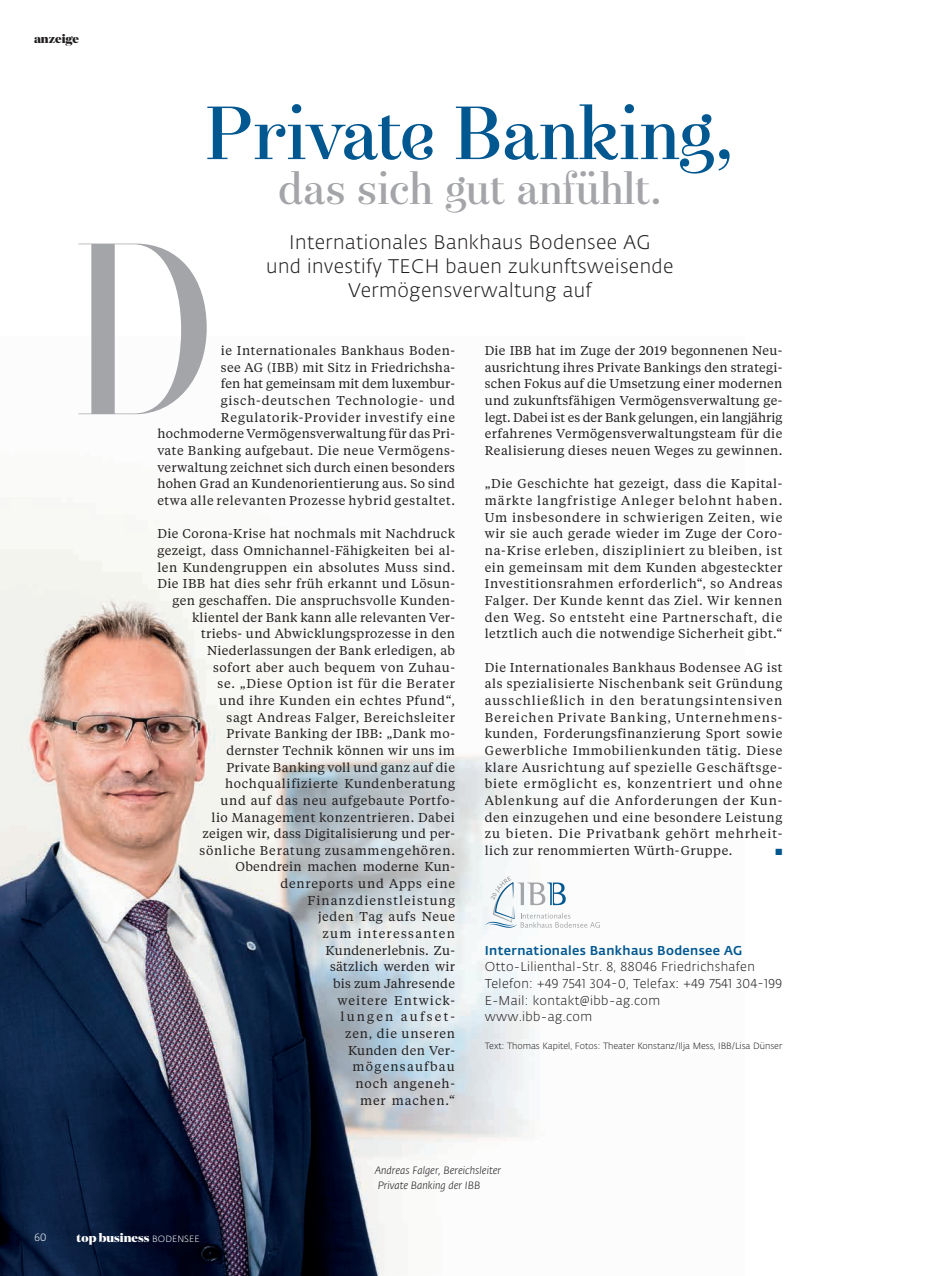
<style>
.page{position:relative;width:927px;height:1276px;background:#fff}
.page>*{position:absolute;margin:0;border:0;box-sizing:border-box;transform-origin:0 0}
.t1{font:500 243.75px "Narziss";color:#a4a5a8;scale:.83 1}
.t2{font:75px "Narziss Text Medium Drops";letter-spacing:-.035em;color:#015891}
.t3{font:45px "Narziss Text Medium Drops";letter-spacing:-.03em;color:#a4a5a8}
.t4{font:300 19.5px/24px "Fedra Sans Alt Std";letter-spacing:.02em;color:#231f20;text-align:center}
.t5{font:12.75px/16.6px "Tiempos Text";letter-spacing:.04em;color:#231f20;text-align:justify}
.t6{font:300 12.75px/16.6px "Fedra Sans Alt Std";letter-spacing:.03em;color:#231f20}
.t7{font:500 12.75px "Fedra Sans Alt Std";letter-spacing:.03em;color:#015891}
.t8{font:800 12px "Domaine Display";color:#fff}
.t9{font:800 12px "Domaine Display";color:#231f20}
.t10{font:italic 300 10.5px/15px "Fedra Sans Alt Std";color:#231f20}
.t11{font:300 10.5px "Fedra Sans Alt Std";color:#fff}
.t12{font:300 9px "Fedra Sans Alt Std";color:#231f20}
.t13{font:9px "Zapf Dingbats ITC";color:#015891}
.s1{font-family:"Fedra Sans Alt Std";font-weight:300;font-size:9px}
</style>
<div class="page">
<img style="left:0;top:498px;width:600px;height:778px">
<svg style="left:485px;top:876px;width:115px;height:51px"></svg>
<p class="t9" style="left:34px;top:31px;width:47px">anzeige</p>
<h2 class="t2" style="left:205px;top:87px;width:531px">Private Banking,</h2>
<h3 class="t3" style="left:277px;top:161px;width:387px">das sich gut anfühlt.</h3>
<h3 class="t4" style="left:266px;top:231px;width:409px">Internationales Bankhaus Bodensee AG<br>und investify TECH bauen zukunftsweisende<br>Vermögensverwaltung auf</h3>
<h1 class="t1" style="left:75px;top:185px;width:168px">D</h1>
<p class="t5" style="left:157px;top:342px;width:299px;text-align:right">ie Internationales Bankhaus Boden-<br>see AG (IBB) mit Sitz in Friedrichsha-<br>fen hat gemeinsam mit dem luxembur&shy;gisch-deutschen Technologie- und Regulatorik-Provider investify eine hochmoderne Vermögensverwaltung für das Pri&shy;vate Banking aufgebaut. Die neue Vermögens&shy;verwaltung zeichnet sich durch einen besonders hohen Grad an Kundenorientierung aus. So sind etwa alle relevanten Prozesse hybrid gestaltet.</p>
<p class="t5" style="left:157px;top:525px;width:299px;text-align:right">Die Corona-Krise hat nochmals mit Nachdruck gezeigt, dass Omnichannel-Fähigkeiten bei al&shy;len Kundengruppen ein absolutes Muss sind.<br>Die IBB hat dies sehr früh erkannt und Lösun&shy;gen geschaffen. Die anspruchsvolle Kunden&shy;klientel der Bank kann alle relevanten Ver&shy;triebs- und Abwicklungsprozesse in den<br>Niederlassungen der Bank erledigen, ab<br>sofort aber auch bequem von Zuhau-<br>se. „Diese Option ist für die Berater<br>und ihre Kunden ein echtes Pfund“,<br>sagt Andreas Falger, Bereichsleiter<br>Private Banking der IBB: „Dank mo-<br>dernster Technik können wir uns im<br>Private Banking voll und ganz auf die hochqualifizierte Kundenberatung<br>und auf das neu aufgebaute Portfo-<br>lio Management konzentrieren. Dabei<br>zeigen wir, dass Digitalisierung und per&shy;sönliche Beratung zusammengehören.<br>Obendrein machen moderne Kun-<br>denreports und Apps eine<br>Finanzdienstleistung<br>jeden Tag aufs Neue<br>zum interessanten<br>Kundenerlebnis. Zu-<br>sätzlich werden wir<br>bis zum Jahresende<br>weitere Entwick-<br>lungen aufset-<br>zen, die unseren<br>Kunden den Ver-<br>mögensaufbau<br>noch angeneh-<br>mer machen.“</p>
<p class="t5" style="left:485px;top:342px;width:299px">Die IBB hat im Zuge der 2019 begonnenen Neu&shy;ausrichtung ihres Private Bankings den strategi&shy;schen Fokus auf die Umsetzung einer modernen und zukunftsfähigen Vermögensverwaltung ge&shy;legt. Dabei ist es der Bank gelungen, ein langjährig erfahrenes Vermögensverwaltungsteam für die Realisierung dieses neuen Weges zu gewinnen.</p>
<p class="t5" style="left:485px;top:475px;width:299px">„Die Geschichte hat gezeigt, dass die Kapital&shy;märkte langfristige Anleger belohnt haben.<br>Um insbesondere in schwierigen Zeiten, wie wir sie auch gerade wieder im Zuge der Coro&shy;na-Krise erleben, diszipliniert zu bleiben, ist ein gemeinsam mit dem Kunden abgesteckter Investitionsrahmen erforderlich“, so Andreas Falger. Der Kunde kennt das Ziel. Wir kennen den Weg. So entsteht eine Partnerschaft, die letztlich auch die notwendige Sicherheit gibt.“</p>
<p class="t5" style="left:485px;top:658px;width:299px">Die Internationales Bankhaus Bodensee AG ist als spezialisierte Nischenbank seit Gründung ausschließlich in den beratungsintensiven Bereichen Private Banking, Unternehmens&shy;kunden, Forderungsfinanzierung Sport sowie Gewerbliche Immobilienkunden tätig. Diese klare Ausrichtung auf spezielle Geschäftsge&shy;biete ermöglicht es, konzentriert und ohne Ablenkung auf die Anforderungen der Kun&shy;den einzugehen und eine besondere Leistung zu bieten. Die Privatbank gehört mehrheit&shy;lich zur renommierten Würth-Gruppe.</p>
<p class="t13" style="left:776px;top:847px;width:8px">■</p>
<p class="t7" style="left:485px;top:942px;width:259px">Internationales Bankhaus Bodensee AG</p>
<p class="t6" style="left:485px;top:958px;width:299px">Otto-Lilienthal-Str. 8, 88046 Friedrichshafen Telefon: +49 7541 304-0, Telefax: +49 7541 304-199<br>E-Mail: kontakt@ibb-ag.com<br>www.ibb-ag.com</p>
<p class="t12" style="left:485px;top:1040px;width:299px">Text: Thomas Kapitel, Fotos: Theater Konstanz/Ilja Mess, IBB/Lisa Dünser</p>
<p class="t11" style="left:34px;top:1230px;width:14px">60</p>
<p class="t8" style="left:77px;top:1229px;width:125px">top business <span class="s1">BODENSEE</span></p>
<p class="t10" style="left:375px;top:1162px;width:128px">Andreas Falger, Bereichsleiter<br>Private Banking der IBB</p>
</div>
